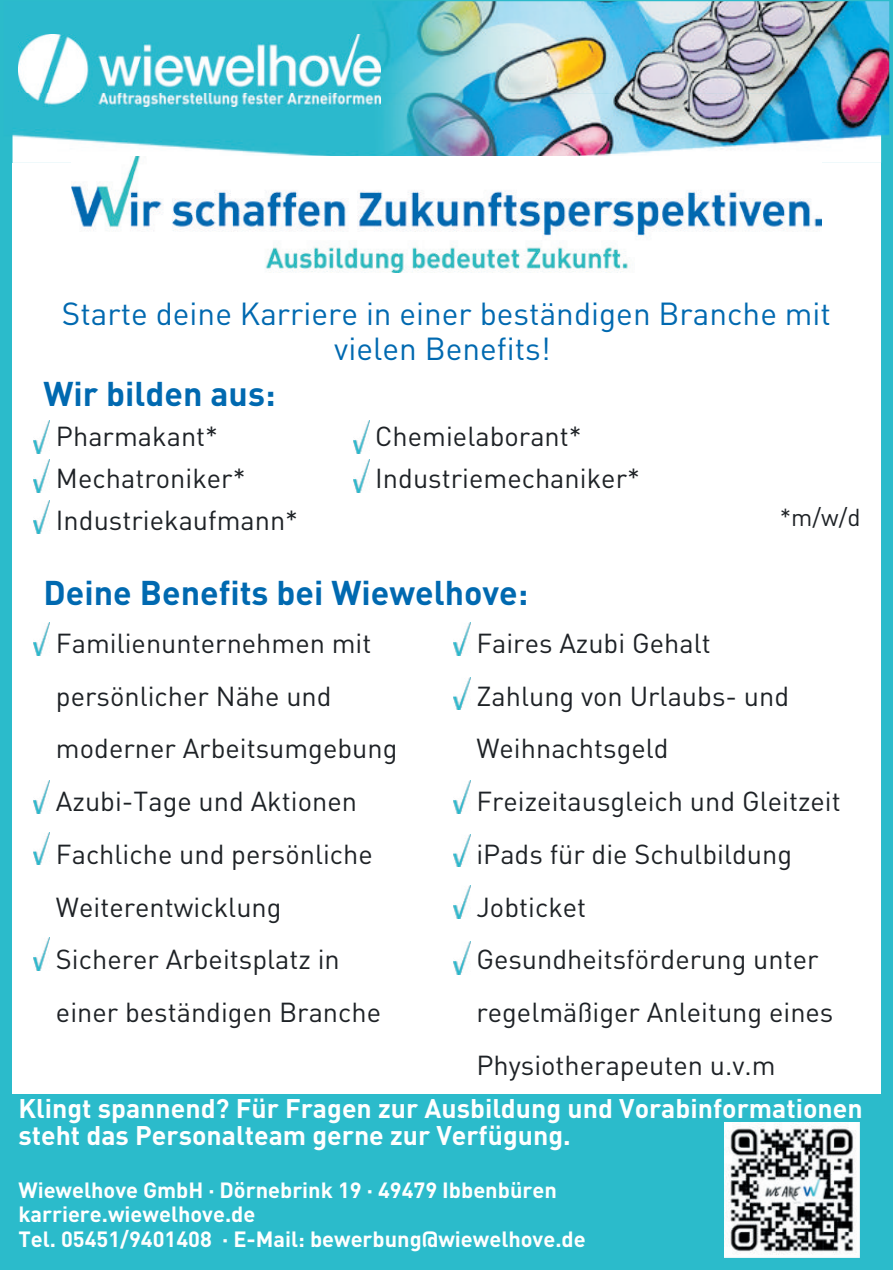
<style>
.page{position:relative;width:893px;height:1270px;background:#2bbbcb}
.page>*{position:absolute;margin:0;border:0;box-sizing:border-box;transform-origin:0 0}
.t1{font:700 33.95px "DIN Pro";color:#0069b0}
.t2{font:31.5px/34.6px "DIN Pro";color:#0069b0;text-align:center}
.t3{font:26.95px/52.9px "DIN Pro";color:#1e2226}
.t4{font:700 26.6px/27.3px "DIN Pro";color:#fff}
.t5{font:24.15px "DIN Pro";color:#1e2226}
.t6{font:700 21.7px/24.5px "DIN Pro";color:#fff}
</style>
<div class="page">
<div style="left:13px;top:163px;width:868px;height:931px;background:#fff"></div>
<img style="left:724px;top:1123px;width:135px;height:134px">
<img style="left:12px;top:1px;width:877px;height:162px">
<img style="left:13px;top:94px;width:868px;height:69px">
<img style="left:18px;top:34px;width:362px;height:73px">
<img style="left:33px;top:421px;width:17px;height:33px">
<img style="left:72px;top:156px;width:749px;height:117px">
<img style="left:353px;top:421px;width:17px;height:33px">
<img style="left:353px;top:460px;width:17px;height:32px">
<img style="left:33px;top:460px;width:17px;height:32px">
<img style="left:33px;top:500px;width:17px;height:33px">
<img style="left:33px;top:623px;width:17px;height:32px">
<img style="left:33px;top:781px;width:17px;height:32px">
<img style="left:33px;top:832px;width:17px;height:33px">
<img style="left:454px;top:623px;width:16px;height:32px">
<img style="left:454px;top:677px;width:16px;height:33px">
<img style="left:454px;top:781px;width:16px;height:32px">
<img style="left:454px;top:834px;width:16px;height:33px">
<img style="left:454px;top:885px;width:16px;height:33px">
<img style="left:454px;top:941px;width:16px;height:33px">
<img style="left:33px;top:938px;width:17px;height:32px">
<p class="t2" style="left:62px;top:300px;width:771px">Starte deine Karriere in einer beständigen Branche mit vielen Benefits!</p>
<p class="t1" style="left:43px;top:382px;width:234px">Wir bilden aus:</p>
<p class="t3" style="left:56px;top:419px;width:244px;line-height:41.6px">Pharmakant*<br>Mechatroniker*<br>Industriekaufmann*</p>
<p class="t3" style="left:375px;top:419px;width:266px;line-height:41.6px">Chemielaborant*<br>Industriemechaniker*</p>
<p class="t1" style="left:44px;top:581px;width:486px">Deine Benefits bei Wiewelhove:</p>
<p class="t5" style="left:780px;top:509px;width:82px">*m/w/d</p>
<p class="t3" style="left:56px;top:620px;width:343px">Familienunternehmen mit persönlicher Nähe und moderner Arbeitsumgebung<br>Azubi-Tage und Aktionen<br>Fachliche und persönliche<br>Weiterentwicklung<br>Sicherer Arbeitsplatz in einer beständigen Branche</p>
<p class="t3" style="left:476px;top:620px;width:366px">Faires Azubi Gehalt<br>Zahlung von Urlaubs- und<br>Weihnachtsgeld<br>Freizeitausgleich und Gleitzeit iPads für die Schulbildung<br>Jobticket<br>Gesundheitsförderung unter regelmäßiger Anleitung eines<br>Physiotherapeuten u.v.m</p>
<p class="t4" style="left:18px;top:1097px;width:846px">Klingt spannend? Für Fragen zur Ausbildung und Vorabinformationen steht das Personalteam gerne zur Verfügung.</p>
<p class="t6" style="left:18px;top:1180px;width:569px">Wiewelhove GmbH · Dörnebrink 19 · 49479 Ibbenbüren karriere.wiewelhove.de<br>Tel. 05451/9401408 · E-Mail: bewerbung@wiewelhove.de</p>
</div>
